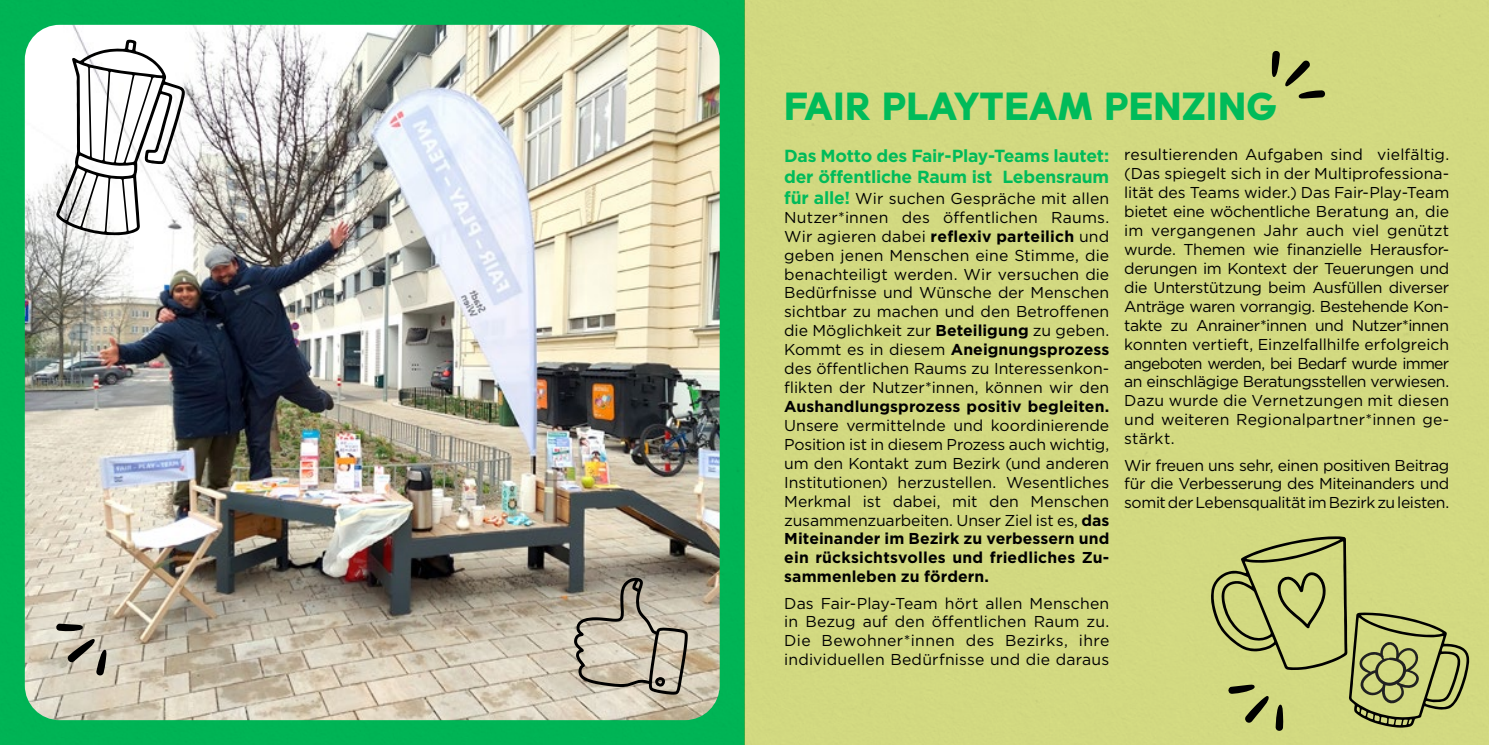
<style>
.page{position:relative;width:1489px;height:745px;background:#fff}
.page>*{position:absolute;margin:0;border:0;box-sizing:border-box;transform-origin:0 0}
.t1{font:700 35px "Mangrove Sans";color:#00bb5a}
.t2{font:700 17.5px/21px "Gotham";letter-spacing:-.015em;color:#00bb5a}
.t3{font:15.75px/18.9px "Gotham";letter-spacing:.005em;color:#000;text-align:justify}
.t4{font:700 15.75px "Gotham";letter-spacing:.005em;color:#000}
.s1{font-weight:700;font-size:17.5px;color:#00bb5a}
.s2{font-weight:700}
</style>
<div class="page">
<div style="left:0;top:0;width:744px;height:744px;background:#00b355"></div>
<img style="left:25px;top:25px;width:694px;height:694px">
<svg style="left:66px;top:637px;width:41px;height:39px;background:#a19a8d"></svg>
<svg style="left:55px;top:623px;width:30px;height:7px"></svg>
<svg style="left:574px;top:577px;width:113px;height:117px;background:#afa696"></svg>
<svg style="left:56px;top:40px;width:129px;height:195px;background:#d6d6d5"></svg>
<div style="left:744px;top:0;width:744px;height:744px;background:#d2d981"></div>
<svg style="left:1271px;top:50px;width:55px;height:49px"></svg>
<svg style="left:1211px;top:536px;width:258px;height:195px"></svg>
<h1 class="t1" style="left:784px;top:81px;width:494px">FAIR PLAYTEAM PENZING</h1>
<p class="t2" style="left:784px;top:145px;width:326px">Das Motto des Fair-Play-Teams lautet: der öffentliche Raum ist Lebensraum</p>
<p class="t3" style="left:784px;top:188px;width:326px"><span class="s1">für alle!</span> Wir suchen Gespräche mit allen Nutzer*innen des öffentlichen Raums.<br>Wir agieren dabei <span class="s2">reflexiv parteilich</span> und geben jenen Menschen eine Stimme, die benachteiligt werden. Wir versuchen die Bedürfnisse und Wünsche der Menschen sichtbar zu machen und den Betroffenen die Möglichkeit zur <span class="s2">Beteiligung</span> zu geben.<br>Kommt es in diesem <span class="s2">Aneignungsprozess </span>des öffentlichen Raums zu Interessenkon&shy;flikten der Nutzer*innen, können wir den</p>
<p class="t4" style="left:784px;top:395px;width:326px">Aushandlungsprozess positiv begleiten.</p>
<p class="t3" style="left:784px;top:415px;width:326px">Unsere vermittelnde und koordinierende Position ist in diesem Prozess auch wichtig, um den Kontakt zum Bezirk (und anderen Institutionen) herzustellen. Wesentliches Merkmal ist dabei, mit den Menschen zusammenzuarbeiten. Unser Ziel ist es, <span class="s2">das Miteinander im Bezirk zu verbessern und ein rücksichtsvolles und friedliches Zu&shy;sammenleben zu fördern.</span></p>
<p class="t3" style="left:784px;top:592px;width:326px">Das Fair-Play-Team hört allen Menschen in Bezug auf den öffentlichen Raum zu.<br>Die Bewohner*innen des Bezirks, ihre individuellen Bedürfnisse und die daraus</p>
<p class="t3" style="left:1124px;top:145px;width:326px">resultierenden Aufgaben sind vielfältig. (Das spiegelt sich in der Multiprofessiona&shy;lität des Teams wider.) Das Fair-Play-Team bietet eine wöchentliche Beratung an, die im vergangenen Jahr auch viel genützt wurde. Themen wie finanzielle Herausfor&shy;derungen im Kontext der Teuerungen und die Unterstützung beim Ausfüllen diverser Anträge waren vorrangig. Bestehende Kon&shy;takte zu Anrainer*innen und Nutzer*innen konnten vertieft, Einzelfallhilfe erfolgreich angeboten werden, bei Bedarf wurde immer an einschlägige Beratungsstellen verwiesen.<br>Dazu wurde die Vernetzungen mit diesen und weiteren Regionalpartner*innen ge&shy;stärkt.</p>
<p class="t3" style="left:1124px;top:455px;width:326px">Wir freuen uns sehr, einen positiven Beitrag für die Verbesserung des Miteinanders und somit der Lebensqualität im Bezirk zu leisten.</p>
</div>
